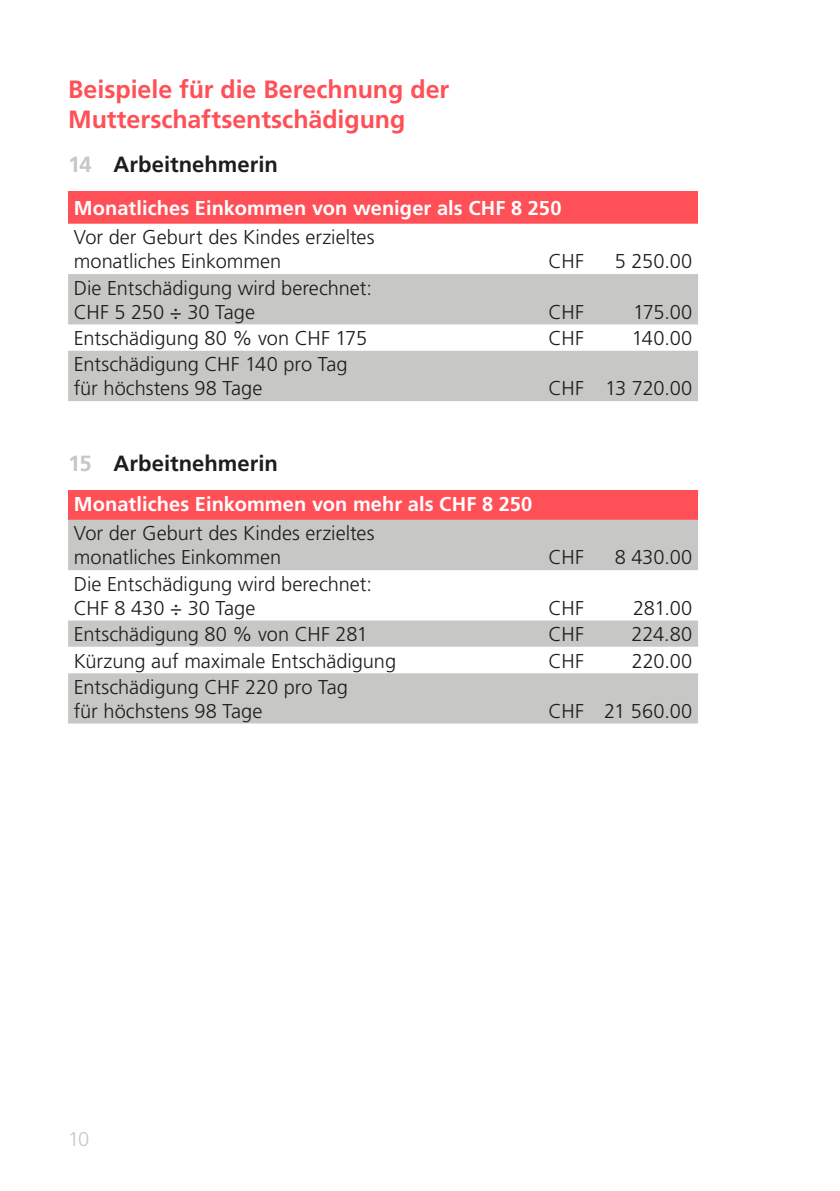
<style>
.page{position:relative;width:840px;height:1191px;background:#fff}
.page>*{position:absolute;margin:0;border:0;box-sizing:border-box;transform-origin:0 0}
.Texttitel{font:700 25px/30px "Frutiger LT Std";letter-spacing:-.005em;color:#ff5057}
.t1{font:700 22px "Frutiger LT Std";color:#1d1d1b}
.Grundtext{font:300 20px/24px "Frutiger LT Std";letter-spacing:-.005em;color:#1d1d1b}
.Tabellen_Text_Weiss{font:700 20px "Frutiger LT Std";letter-spacing:.005em;color:#fff}
.t2{font:300 20px "Frutiger LT Std";color:#c7c7c6}
.s1{color:#c7c7c6}
</style>
<div class="page">
<div style="left:68px;top:192px;width:629px;height:32px;background:#ff5057"></div>
<svg style="left:68px;top:274px;width:629px;height:127px;fill:#c7c7c6"></svg>
<div style="left:68px;top:490px;width:629px;height:30px;background:#ff5057"></div>
<svg style="left:68px;top:520px;width:629px;height:203px;fill:#c7c7c6"></svg>
<svg style="left:68px;top:647px;width:629px;height:26px"></svg>
<p class="Texttitel" style="left:68px;top:74px;width:382px">Beispiele für die Berechnung der<br>Mutterschaftsentschädigung</p>
<p class="t1" style="left:68px;top:152px;width:211px"><span class="s1">14</span> Arbeitnehmerin</p>
<p class="Tabellen_Text_Weiss" style="left:74px;top:196px;width:489px">Monatliches Einkommen von weniger als CHF 8 250</p>
<p class="Grundtext" style="left:74px;top:226px;width:302px">Vor der Geburt des Kindes erzieltes monatliches Einkommen</p>
<p class="Grundtext" style="left:548px;top:250px;width:37px">CHF</p>
<p class="Grundtext" style="left:614px;top:250px;width:79px">5 250.00</p>
<p class="Grundtext" style="left:74px;top:276px;width:299px">Die Entschädigung wird berechnet:<br>CHF 5 250 ÷ 30 Tage</p>
<p class="Grundtext" style="left:548px;top:300px;width:37px">CHF</p>
<p class="Grundtext" style="left:632px;top:300px;width:61px">175.00</p>
<p class="Grundtext" style="left:74px;top:326px;width:295px">Entschädigung 80 % von CHF 175</p>
<p class="Grundtext" style="left:548px;top:326px;width:37px">CHF</p>
<p class="Grundtext" style="left:631px;top:326px;width:62px">140.00</p>
<p class="Grundtext" style="left:74px;top:353px;width:275px">Entschädigung CHF 140 pro Tag für höchstens 98 Tage</p>
<p class="Grundtext" style="left:548px;top:377px;width:37px">CHF</p>
<p class="Grundtext" style="left:605px;top:377px;width:89px">13 720.00</p>
<p class="t1" style="left:68px;top:450px;width:211px"><span class="s1">15</span> Arbeitnehmerin</p>
<p class="Tabellen_Text_Weiss" style="left:74px;top:492px;width:460px">Monatliches Einkommen von mehr als CHF 8 250</p>
<p class="Grundtext" style="left:74px;top:522px;width:302px">Vor der Geburt des Kindes erzieltes monatliches Einkommen</p>
<p class="Grundtext" style="left:74px;top:572px;width:299px">Die Entschädigung wird berechnet:<br>CHF 8 430 ÷ 30 Tage</p>
<p class="Grundtext" style="left:548px;top:546px;width:37px">CHF</p>
<p class="Grundtext" style="left:614px;top:546px;width:79px">8 430.00</p>
<p class="Grundtext" style="left:548px;top:596px;width:37px">CHF</p>
<p class="Grundtext" style="left:633px;top:596px;width:61px">281.00</p>
<p class="Grundtext" style="left:74px;top:622px;width:295px">Entschädigung 80 % von CHF 281</p>
<p class="Grundtext" style="left:548px;top:622px;width:37px">CHF</p>
<p class="Grundtext" style="left:631px;top:622px;width:62px">224.80</p>
<p class="Grundtext" style="left:74px;top:649px;width:323px">Kürzung auf maximale Entschädigung</p>
<p class="Grundtext" style="left:548px;top:649px;width:37px">CHF</p>
<p class="Grundtext" style="left:631px;top:649px;width:62px">220.00</p>
<p class="Grundtext" style="left:74px;top:675px;width:275px">Entschädigung CHF 220 pro Tag für höchstens 98 Tage</p>
<p class="Grundtext" style="left:548px;top:699px;width:37px">CHF</p>
<p class="Grundtext" style="left:603px;top:699px;width:90px">21 560.00</p>
<p class="t2" style="left:68px;top:1127px;width:23px">10</p>
</div>
